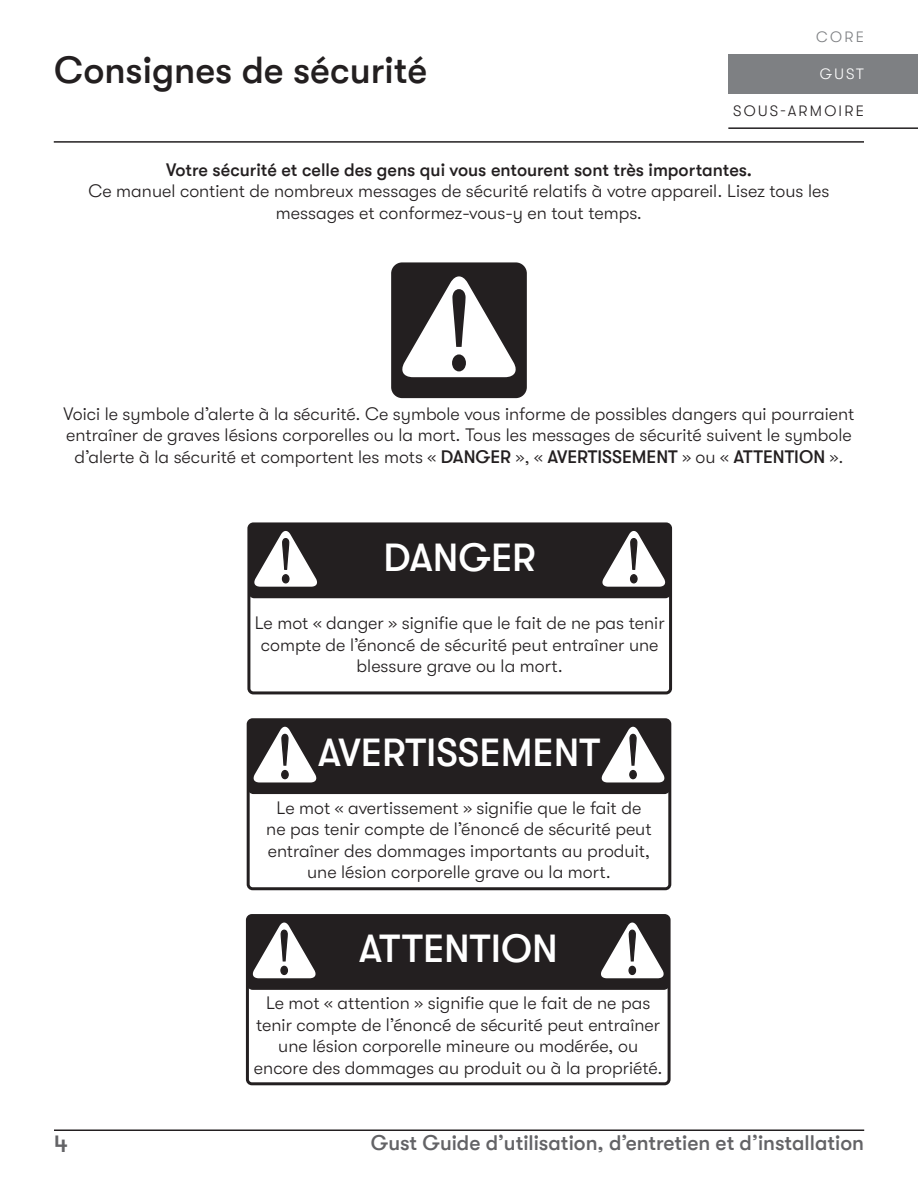
<style>
.page{position:relative;width:918px;height:1188px;background:#fff}
.page>*{position:absolute;margin:0;border:0;box-sizing:border-box;transform-origin:0 0}
.t1{font:500 39px "GT Walsheim";color:#fff}
.t2{font:500 37.5px "GT Walsheim";color:#231f20}
.t3{font:500 24px "GT Walsheim";color:#636366}
.t4{font:500 21px "GT Walsheim";color:#636366}
.t5{font:300 18px/21.6px "GT Walsheim";color:#231f20;text-align:center}
.t6{font:500 18px "GT Walsheim";color:#231f20}
.t7{font:300 15px "GT Walsheim";letter-spacing:.15em;color:#231f20}
.t8{font:300 15px "GT Walsheim";color:#fff}
.t9{font:300 15px "GT Walsheim";color:#7e8083}
.s1{font-weight:500}
</style>
<div class="page">
<hr style="left:54px;top:141px;width:810px;height:2px;background:#231f20">
<hr style="left:54px;top:1130px;width:810px;height:1px;background:#231f20">
<div style="left:728px;top:54px;width:190px;height:40px;background:#7e8083"></div>
<hr style="left:728px;top:127px;width:190px;height:2px;background:#231f20">
<div style="left:246px;top:914px;width:425px;height:171px;border:3px solid #231f20;border-radius:4px"></div>
<div style="left:247px;top:522px;width:425px;height:172px;border:3px solid #231f20;border-radius:4px"></div>
<div style="left:247px;top:718px;width:424px;height:172px;border:3px solid #231f20;border-radius:4px"></div>
<div style="left:248px;top:523px;width:423px;height:75px;background:#231f20;border-radius:6px"></div>
<svg style="left:247px;top:528px;width:70px;height:63px"></svg>
<svg style="left:602px;top:531px;width:64px;height:56px"></svg>
<div style="left:391px;top:262px;width:136px;height:136px;background:#231f20;border-radius:11px"></div>
<svg style="left:391px;top:271px;width:125px;height:114px"></svg>
<div style="left:247px;top:719px;width:424px;height:75px;background:#231f20;border-radius:6px"></div>
<svg style="left:246px;top:724px;width:71px;height:63px"></svg>
<svg style="left:601px;top:726px;width:64px;height:57px"></svg>
<div style="left:247px;top:915px;width:423px;height:75px;background:#231f20;border-radius:6px"></div>
<svg style="left:245px;top:920px;width:71px;height:63px"></svg>
<svg style="left:601px;top:922px;width:63px;height:57px"></svg>
<h2 class="t2" style="left:54px;top:49px;width:375px">Consignes de sécurité</h2>
<p class="t9" style="left:816px;top:31px;width:49px">CORE</p>
<p class="t8" style="left:820px;top:68px;width:46px">GUST</p>
<p class="t7" style="left:733px;top:105px;width:132px">SOUS-ARMOIRE</p>
<p class="t6" style="left:166px;top:160px;width:587px">Votre sécurité et celle des gens qui vous entourent sont très importantes.</p>
<p class="t5" style="left:89px;top:182px;width:742px">Ce manuel contient de nombreux messages de sécurité relatifs à votre appareil. Lisez tous les messages et conformez-vous-y en tout temps.</p>
<p class="t5" style="left:64px;top:405px;width:792px">Voici le symbole d’alerte à la sécurité. Ce symbole vous informe de possibles dangers qui pourraient entraîner de graves lésions corporelles ou la mort. Tous les messages de sécurité suivent le symbole d’alerte à la sécurité et comportent les mots « <span class="s1">DANGER</span> », « <span class="s1">AVERTISSEMENT</span> » ou « <span class="s1">ATTENTION</span> ».</p>
<h1 class="t1" style="left:383px;top:535px;width:154px">DANGER</h1>
<p class="t5" style="left:255px;top:614px;width:411px">Le mot « danger » signifie que le fait de ne pas tenir compte de l’énoncé de sécurité peut entraîner une blessure grave ou la mort.</p>
<h1 class="t1" style="left:318px;top:731px;width:284px">AVERTISSEMENT</h1>
<p class="t5" style="left:266px;top:798px;width:387px">Le mot « avertissement » signifie que le fait de ne pas tenir compte de l’énoncé de sécurité peut entraîner des dommages importants au produit, une lésion corporelle grave ou la mort.</p>
<h1 class="t1" style="left:359px;top:927px;width:200px">ATTENTION</h1>
<p class="t5" style="left:254px;top:994px;width:410px">Le mot « attention » signifie que le fait de ne pas tenir compte de l’énoncé de sécurité peut entraîner une lésion corporelle mineure ou modérée, ou encore des dommages au produit ou à la propriété.</p>
<h3 class="t3" style="left:54px;top:1131px;width:15px">4</h3>
<p class="t4" style="left:371px;top:1131px;width:495px">Gust Guide d’utilisation, d’entretien et d’installation</p>
</div>
